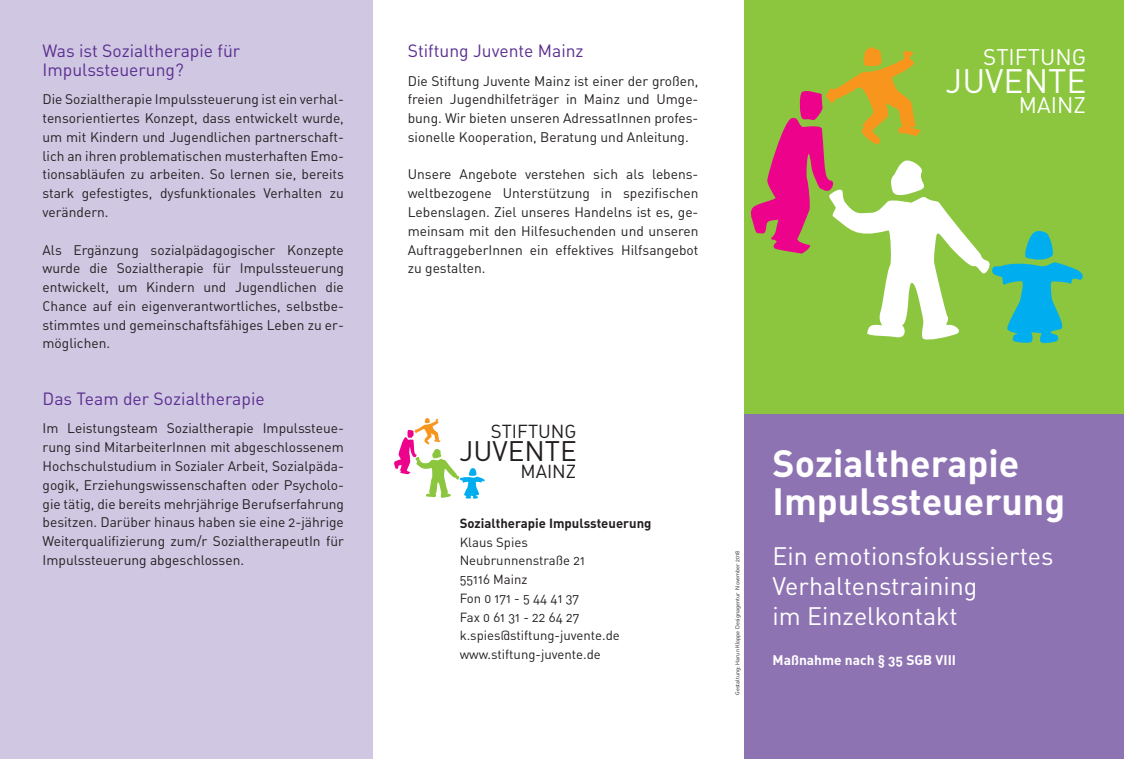
<style>
.page{position:relative;width:1124px;height:759px;background:#fff}
.page>*{position:absolute;margin:0;border:0;box-sizing:border-box;transform-origin:0 0}
.t1{font:37.5px/37.5px "DIN Bold Alternate";color:#fff}
.t2{font:33.5px "DIN Regular Alternate";color:#fff}
.t3{font:27.88px "DIN Regular Alternate";color:#231f20}
.t4{font:25px/30px "DIN Regular Alternate";color:#fff}
.t5{font:22.38px "DIN Regular Alternate";color:#fff}
.t6{font:18.62px "DIN Regular Alternate";color:#231f20}
.t7{font:17.5px/18.8px "DIN Regular Alternate";color:#5b2e91}
.t8{font:13.75px/18.8px "DIN Regular Alternate";color:#231f20;text-align:justify}
.t9{font:13.75px "DIN Bold Alternate";color:#fff}
.t10{font:13.12px/18.8px "DIN Regular Alternate";color:#231f20}
.t11{font:13.12px "DIN Bold Alternate";color:#231f20}
.t12{font:5.62px "DIN Regular Alternate";color:#231f20}
</style>
<div class="page">
<svg style="left:394px;top:418px;width:91px;height:80px"></svg>
<div style="left:744px;top:0;width:379px;height:681px;background:#8bc63e"></div>
<div style="left:744px;top:415px;width:379px;height:343px;background:#8e73b3"></div>
<div style="left:0;top:0;width:372px;height:758px;background:#d0c7e2"></div>
<svg style="left:750px;top:47px;width:333px;height:297px"></svg>
<p class="t7" style="left:43px;top:41px;width:199px">Was ist Sozialtherapie für<br>Impulssteuerung?</p>
<p class="t8" style="left:43px;top:90px;width:303px">Die Sozialtherapie Impulssteuerung ist ein verhal&shy;tensorientiertes Konzept, dass entwickelt wurde, um mit Kindern und Jugendlichen partnerschaft&shy;lich an ihren problematischen musterhaften Emo&shy;tionsabläufen zu arbeiten. So lernen sie, bereits stark gefestigtes, dysfunktionales Verhalten zu verändern.</p>
<p class="t8" style="left:43px;top:240px;width:303px">Als Ergänzung sozialpädagogischer Konzepte wurde die Sozialtherapie für Impulssteuerung entwickelt, um Kindern und Jugendlichen die Chance auf ein eigenverantwortliches, selbstbe&shy;stimmtes und gemeinschaftsfähiges Leben zu er&shy;möglichen.</p>
<p class="t7" style="left:43px;top:388px;width:224px">Das Team der Sozialtherapie</p>
<p class="t8" style="left:43px;top:418px;width:303px">Im Leistungsteam Sozialtherapie Impulssteue&shy;rung sind MitarbeiterInnen mit abgeschlossenem Hochschulstudium in Sozialer Arbeit, Sozialpäda&shy;gogik, Erziehungswissenschaften oder Psycholo&shy;gie tätig, die bereits mehrjährige Berufserfahrung besitzen. Darüber hinaus haben sie eine 2-jährige Weiterqualifizierung zum/r SozialtherapeutIn für Impulssteuerung abgeschlossen.</p>
<p class="t7" style="left:407px;top:41px;width:177px">Stiftung Juvente Mainz</p>
<p class="t8" style="left:407px;top:71px;width:292px">Die Stiftung Juvente Mainz ist einer der großen, freien Jugendhilfeträger in Mainz und Umge&shy;bung. Wir bieten unseren AdressatInnen profes&shy;sionelle Kooperation, Beratung und Anleitung.</p>
<p class="t8" style="left:407px;top:165px;width:292px">Unsere Angebote verstehen sich als lebens&shy;weltbezogene Unterstützung in spezifischen Lebenslagen. Ziel unseres Handelns ist es, ge&shy;meinsam mit den Hilfesuchenden und unseren AuftraggeberInnen ein effektives Hilfsangebot zu gestalten.</p>
<h3 class="t5" style="left:983px;top:42px;width:104px">STIFTUNG</h3>
<h2 class="t2" style="left:945px;top:60px;width:143px">JUVENTE</h2>
<h3 class="t5" style="left:1018px;top:90px;width:68px">MAINZ</h3>
<h3 class="t6" style="left:490px;top:419px;width:87px">STIFTUNG</h3>
<h3 class="t3" style="left:459px;top:434px;width:119px">JUVENTE</h3>
<h3 class="t6" style="left:520px;top:459px;width:57px">MAINZ</h3>
<p class="t11" style="left:459px;top:514px;width:193px">Sozialtherapie Impulssteuerung</p>
<p class="t10" style="left:459px;top:532px;width:162px">Klaus Spies<br>Neubrunnenstraße 21<br>55116 Mainz<br>Fon 0 171 - 5 44 41 37<br>Fax 0 61 31 - 22 64 27 k.spies@stiftung-juvente.de www.stiftung-juvente.de</p>
<p class="t12" style="left:733px;top:694px;width:145px;rotate:-90deg">Gestaltung: Harun Kloppe Designagentur November 2018</p>
<h1 class="t1" style="left:772px;top:443px;width:294px">Sozialtherapie<br>Impulssteuerung</h1>
<h3 class="t4" style="left:772px;top:540px;width:282px">Ein emotionsfokussiertes<br>Verhaltenstraining<br>im Einzelkontakt</h3>
<p class="t9" style="left:772px;top:650px;width:185px">Maßnahme nach § 35 SGB VIII</p>
</div>
